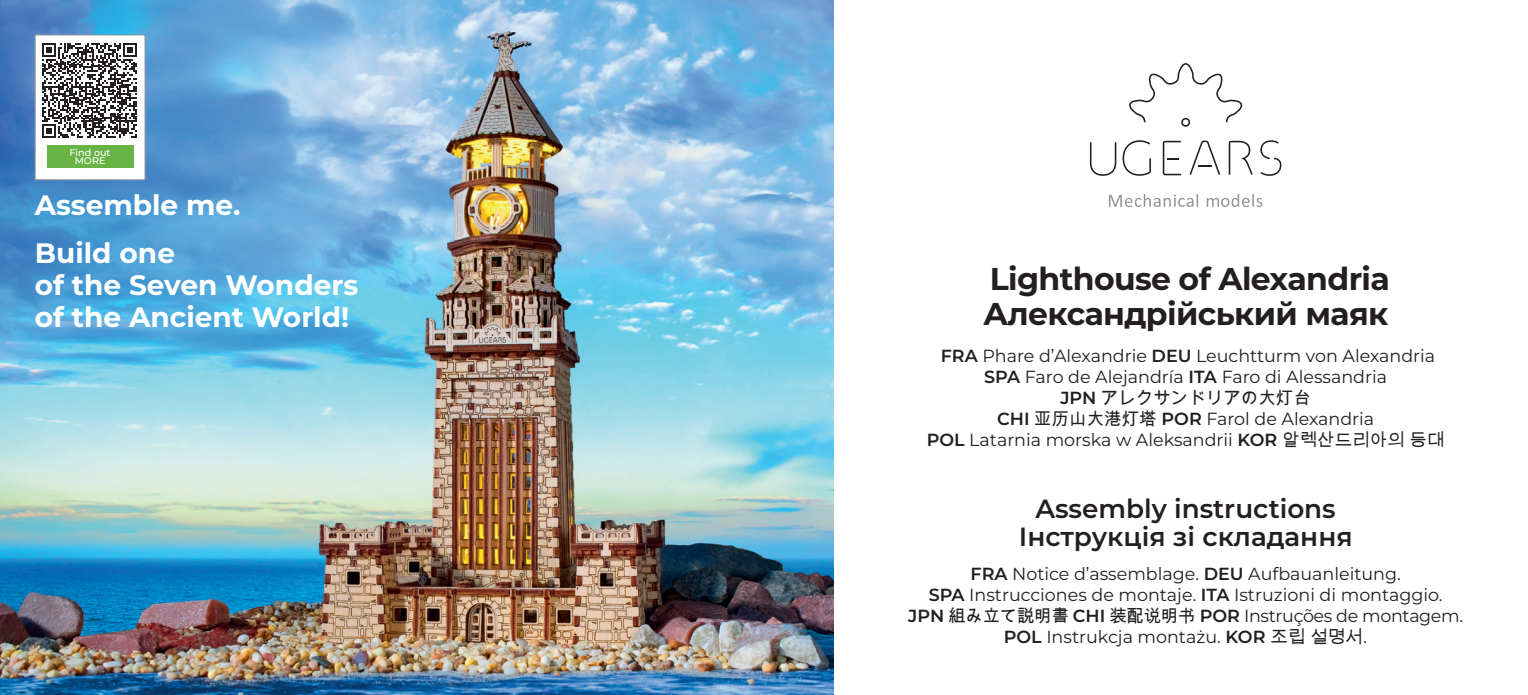
<style>
.page{position:relative;width:1528px;height:695px;background:#fff}
.page>*{position:absolute;margin:0;border:0;box-sizing:border-box;transform-origin:0 0}
.t1{font:700 31.5px/35px "Montserrat";letter-spacing:-.02em;color:#231f20}
.t2{font:700 28px/47.6px "Montserrat";color:#fff}
.t3{font:600 26.25px/28px "Montserrat";color:#231f20;text-align:center}
.t4{font:17.5px/21px "Montserrat";color:#231f20;text-align:center}
.t5{font:17.5px "Arial Unicode MS";color:#231f20}
.t6{font:500 9.62px/8.8px "Montserrat";color:#fff;text-align:center}
.s1{font-weight:600}
.s2{font-family:"Montserrat";font-weight:600}
.s3{font-family:"Arial Unicode MS"}
</style>
<div class="page">
<svg style="left:1090px;top:142px;width:26px;height:34px"></svg>
<svg style="left:1122px;top:140px;width:29px;height:36px"></svg>
<svg style="left:1163px;top:141px;width:18px;height:34px"></svg>
<svg style="left:1189px;top:141px;width:31px;height:34px"></svg>
<svg style="left:1229px;top:141px;width:23px;height:34px"></svg>
<svg style="left:1260px;top:140px;width:21px;height:36px"></svg>
<svg style="left:1129px;top:63px;width:113px;height:64px"></svg>
<svg style="left:1109px;top:194px;width:153px;height:13px"></svg>
<img style="left:0;top:0;width:833px;height:694px">
<div style="left:35px;top:35px;width:110px;height:145px;background:#fff;border:1px solid #939598"></div>
<div style="left:47px;top:145px;width:86px;height:23px;background:#67b445"></div>
<svg style="left:42px;top:43px;width:95px;height:95px"></svg>
<p class="t6" style="left:70px;top:147px;width:43px">Find out<br>MORE</p>
<h2 class="t2" style="left:35px;top:180px;width:207px">Assemble me.<br>Build one</h2>
<h2 class="t2" style="left:35px;top:268px;width:325px;line-height:32.2px">of the Seven Wonders of the Ancient World!</h2>
<h1 class="t1" style="left:983px;top:260px;width:408px">Lighthouse of Alexandria<br>Александрійський маяк</h1>
<p class="t4" style="left:941px;top:344px;width:496px"><span class="s1">FRA</span> Phare d’Alexandrie <span class="s1">DEU</span> Leuchtturm von Alexandria<br><span class="s1">SPA</span> Faro de Alejandría <span class="s1">ITA</span> Faro di Alessandria</p>
<p class="t5" style="left:1060px;top:385px;width:252px"><span class="s2">JPN</span> アレクサンドリアの大灯台</p>
<p class="t4" style="left:927px;top:407px;width:519px"><span class="s1">CHI</span> <span class="s3">亚历山大港灯塔</span> <span class="s1">POR</span> Farol de Alexandria<br><span class="s1">POL</span> Latarnia morska w Aleksandrii <span class="s1">KOR</span> <span class="s3">알렉산드리아의 등대</span></p>
<h3 class="t3" style="left:1019px;top:494px;width:335px">Assembly instructions<br>Інструкція зі складання</h3>
<p class="t4" style="left:908px;top:563px;width:556px"><span class="s1">FRA</span> Notice d’assemblage. <span class="s1">DEU</span> Aufbauanleitung.<br><span class="s1">SPA</span> Instrucciones de montaje. <span class="s1">ITA</span> Istruzioni di montaggio.<br><span class="s1">JPN</span> <span class="s3">組み立て説明書</span> <span class="s1">CHI</span> <span class="s3">装配说明书</span> <span class="s1">POR</span> Instruções de montagem.<br><span class="s1">POL</span> Instrukcja montażu. <span class="s1">KOR</span> <span class="s3">조립 설명서.</span></p>
</div>
